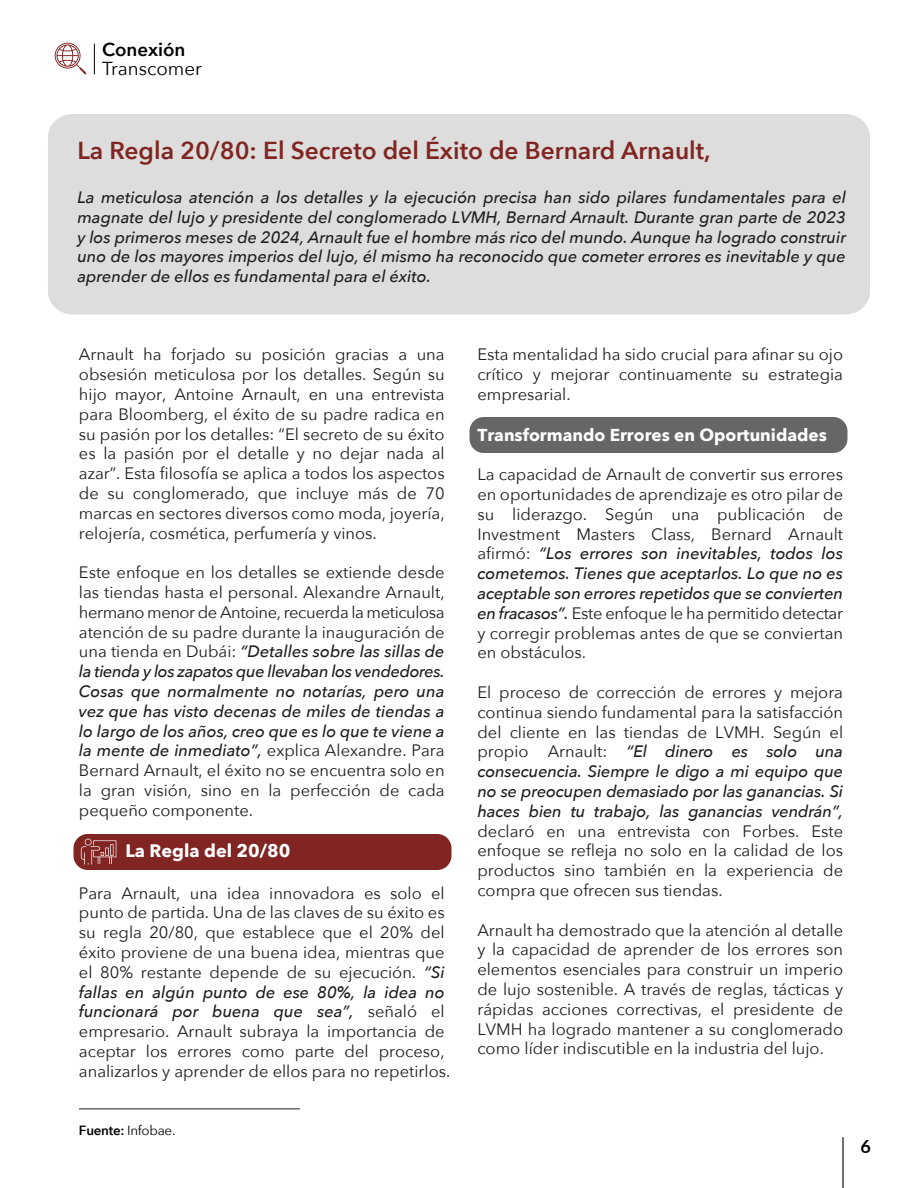
<style>
.page{position:relative;width:918px;height:1188px;background:#fff}
.page>*{position:absolute;margin:0;border:0;box-sizing:border-box;transform-origin:0 0}
.t1{font:600 24.45px "Avenir Next";color:#802522}
.t2{font:18.75px "Avenir Next";color:#000}
.t3{font:600 18.75px "Avenir Next";color:#000}
.t4{font:700 18px "Avenir Next";color:#fff}
.t5{font:700 18px "Lato";color:#000}
.t6{font:700 17.25px "Avenir Next";color:#fff}
.t7{font:16.5px/19.8px "Avenir Next";color:#1d1d1b;text-align:justify}
.t8{font:italic 500 16.5px/19.8px "Avenir Next";letter-spacing:-.005em;color:#1d1d1b;text-align:justify}
.t9{font:13.35px "Avenir Next";letter-spacing:-.02em;color:#000}
.s1{font-weight:500;font-style:italic}
.s2{font-weight:600}
.s3{font-weight:400;font-style:normal}
</style>
<div class="page">
<div style="left:74px;top:834px;width:378px;height:36px;background:#802522;border-radius:14px"></div>
<div style="left:470px;top:417px;width:378px;height:36px;background:#666;border-radius:14px"></div>
<hr style="left:842px;top:1137px;width:2px;height:51px;background:#000">
<div style="left:48px;top:114px;width:822px;height:201px;background:#ddd;border-radius:24px"></div>
<svg style="left:55px;top:42px;width:31px;height:32px"></svg>
<hr style="left:79px;top:1109px;width:221px;height:1px;background:#1d1d1b">
<svg style="left:81px;top:839px;width:35px;height:26px"></svg>
<p class="t3" style="left:102px;top:33px;width:85px">Conexión</p>
<p class="t2" style="left:102px;top:52px;width:101px">Transcomer</p>
<h1 class="t1" style="left:77px;top:129px;width:635px">La Regla 20/80: El Secreto del Éxito de Bernard Arnault,</h1>
<p class="t8" style="left:77px;top:187px;width:770px">La meticulosa atención a los detalles y la ejecución precisa han sido pilares fundamentales para el magnate del lujo y presidente del conglomerado LVMH, Bernard Arnault. Durante gran parte de 2023 y los primeros meses de 2024, Arnault fue el hombre más rico del mundo. Aunque ha logrado construir uno de los mayores imperios del lujo, él mismo ha reconocido que cometer errores es inevitable y que aprender de ellos es fundamental para el éxito.</p>
<p class="t7" style="left:79px;top:344px;width:367px">Arnault ha forjado su posición gracias a una obsesión meticulosa por los detalles. Según su hijo mayor, Antoine Arnault, en una entrevista para Bloomberg, el éxito de su padre radica en su pasión por los detalles: “El secreto de su éxito es la pasión por el detalle y no dejar nada al azar”. Esta filosofía se aplica a todos los aspectos de su conglomerado, que incluye más de 70 marcas en sectores diversos como moda, joyería, relojería, cosmética, perfumería y vinos.</p>
<p class="t7" style="left:79px;top:562px;width:367px">Este enfoque en los detalles se extiende desde las tiendas hasta el personal. Alexandre Arnault, hermano menor de Antoine, recuerda la meticulosa atención de su padre durante la inauguración de una tienda en Dubái: <span class="s1">“Detalles sobre las sillas de la tienda y los zapatos que llevaban los vendedores.<br>Cosas que normalmente no notarías, pero una vez que has visto decenas de miles de tiendas a lo largo de los años, creo que es lo que te viene a la mente de inmediato”,</span> explica Alexandre. Para Bernard Arnault, el éxito no se encuentra solo en la gran visión, sino en la perfección de cada pequeño componente.</p>
<p class="t4" style="left:125px;top:835px;width:167px">La Regla del 20/80</p>
<p class="t7" style="left:79px;top:882px;width:373px;text-align:left">Para Arnault, una idea innovadora es solo el punto de partida. Una de las claves de su éxito es su regla 20/80, que establece que el 20% del éxito proviene de una buena idea, mientras que el 80% restante depende de su ejecución. <span class="s1">“Si fallas en algún punto de ese 80%, la idea no funcionará por buena que sea”,</span> señaló el empresario. Arnault subraya la importancia de aceptar los errores como parte del proceso, analizarlos y aprender de ellos para no repetirlos.</p>
<p class="t9" style="left:79px;top:1119px;width:98px"><span class="s2">Fuente:</span> Infobae.</p>
<p class="t7" style="left:477px;top:344px;width:367px">Esta mentalidad ha sido crucial para afinar su ojo crítico y mejorar continuamente su estrategia empresarial.</p>
<p class="t6" style="left:477px;top:420px;width:351px">Transformando Errores en Oportunidades</p>
<p class="t7" style="left:477px;top:464px;width:367px">La capacidad de Arnault de convertir sus errores en oportunidades de aprendizaje es otro pilar de su liderazgo. Según una publicación de Investment Masters Class, Bernard Arnault afirmó: <span class="s1">“Los errores son inevitables, todos los cometemos. Tienes que aceptarlos. Lo que no es aceptable son errores repetidos que se convierten en fracasos”.</span> Este enfoque le ha permitido detectar y corregir problemas antes de que se conviertan en obstáculos.</p>
<p class="t8" style="left:477px;top:682px;width:367px"><span class="s3">El proceso de corrección de errores y mejora continua siendo fundamental para la satisfacción del cliente en las tiendas de LVMH. Según el propio Arnault:</span> “El dinero es solo una consecuencia. Siempre le digo a mi equipo que no se preocupen demasiado por las ganancias. Si haces bien tu trabajo, las ganancias vendrán”,</p>
<p class="t7" style="left:477px;top:820px;width:367px">declaró en una entrevista con Forbes. Este enfoque se refleja no solo en la calidad de los productos sino también en la experiencia de compra que ofrecen sus tiendas.</p>
<p class="t7" style="left:477px;top:919px;width:367px">Arnault ha demostrado que la atención al detalle y la capacidad de aprender de los errores son elementos esenciales para construir un imperio de lujo sostenible. A través de reglas, tácticas y rápidas acciones correctivas, el presidente de LVMH ha logrado mantener a su conglomerado como líder indiscutible en la industria del lujo.</p>
<p class="t5" style="left:860px;top:1133px;width:12px">6</p>
</div>
